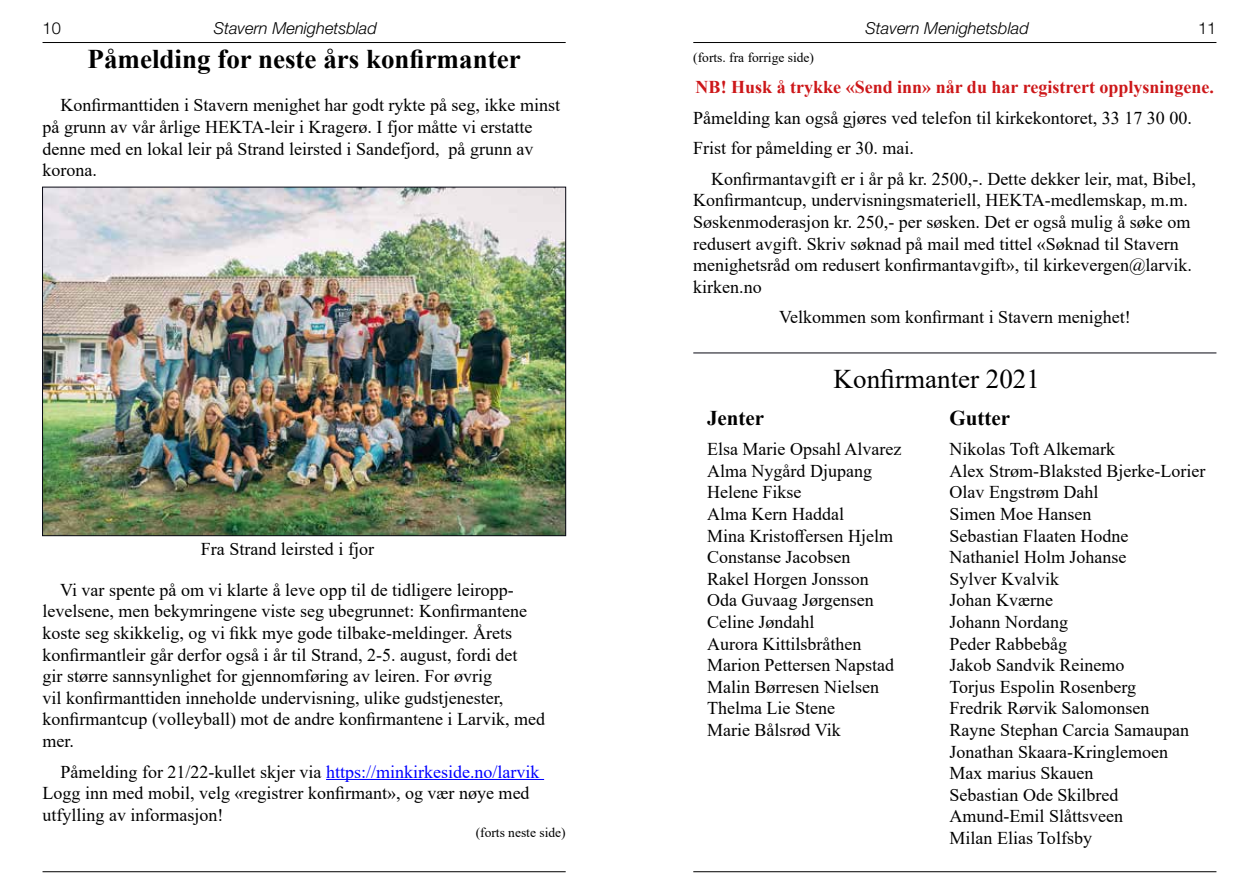
<style>
.page{position:relative;width:1259px;height:893px;background:#fff}
.page>*{position:absolute;margin:0;border:0;box-sizing:border-box;transform-origin:0 0}
.t1{font:700 27px "Times New Roman";color:#000}
.t2{font:27px "Times New Roman";color:#000}
.t3{font:700 21px "Times New Roman";color:#000}
.t4{font:18px/21.6px "Times New Roman";color:#000}
.t5{font:700 18px "Times New Roman";color:#cd1719}
.t6{font:italic 300 16.5px "Helvetica Neue LT Std";color:#000}
.t7{font:300 16.5px "Helvetica Neue LT Std";color:#000}
.t8{font:13.5px "Times New Roman";color:#000}
.s1{color:#00f}
</style>
<div class="page">
<hr style="left:43px;top:42px;width:523px;height:1px;background:#000">
<hr style="left:693px;top:42px;width:523px;height:1px;background:#000">
<hr style="left:43px;top:871px;width:523px;height:1px;background:#000">
<hr style="left:693px;top:871px;width:523px;height:1px;background:#000">
<hr style="left:326px;top:779px;width:218px;height:1px;background:#00f">
<img style="left:44px;top:189px;width:520px;height:345px">
<hr style="left:693px;top:353px;width:523px;height:1px;background:#080813">
<p class="t7" style="left:43px;top:18px;width:20px">10</p>
<p class="t6" style="left:214px;top:18px;width:165px">Stavern Menighetsblad</p>
<p class="t6" style="left:865px;top:18px;width:165px">Stavern Menighetsblad</p>
<p class="t7" style="left:1198px;top:18px;width:20px">11</p>
<h1 class="t1" style="left:88px;top:40px;width:434px">Påmelding for neste års konfirmanter</h1>
<p class="t4" style="left:43px;top:94px;width:519px;text-indent:18px">Konfirmanttiden i Stavern menighet har godt rykte på seg, ikke minst på grunn av vår årlige HEKTA-leir i Kragerø. I fjor måtte vi erstatte denne med en lokal leir på Strand leirsted i Sandefjord, på grunn av korona.</p>
<p class="t8" style="left:693px;top:48px;width:122px">(forts. fra forrige side)</p>
<p class="t5" style="left:695px;top:74px;width:520px">NB! Husk å trykke «Send inn» når du har registrert opplysningene.</p>
<p class="t4" style="left:693px;top:102px;width:500px;line-height:30.6px">Påmelding kan også gjøres ved telefon til kirkekontoret, 33 17 30 00.<br>Frist for påmelding er 30. mai.</p>
<p class="t4" style="left:693px;top:167px;width:504px;text-indent:18px">Konfirmantavgift er i år på kr. 2500,-. Dette dekker leir, mat, Bibel, Konfirmantcup, undervisningsmateriell, HEKTA-medlemskap, m.m.<br>Søskenmoderasjon kr. 250,- per søsken. Det er også mulig å søke om redusert avgift. Skriv søknad på mail med tittel «Søknad til Stavern menighetsråd om redusert konfirmantavgift», til kirkevergen@larvik. kirken.no</p>
<p class="t4" style="left:779px;top:306px;width:353px">Velkommen som konfirmant i Stavern menighet!</p>
<p class="t4" style="left:201px;top:537px;width:174px">Fra Strand leirsted i fjor</p>
<p class="t4" style="left:43px;top:578px;width:504px;text-indent:18px">Vi var spente på om vi klarte å leve opp til de tidligere leiropp&shy;levelsene, men bekymringene viste seg ubegrunnet: Konfirmantene koste seg skikkelig, og vi fikk mye gode tilbake-meldinger. Årets konfirmantleir går derfor også i år til Strand, 2-5. august, fordi det<br>gir større sannsynlighet for gjennomføring av leiren. For øvrig<br>vil konfirmanttiden inneholde undervisning, ulike gudstjenester, konfirmantcup (volleyball) mot de andre konfirmantene i Larvik, med mer.</p>
<p class="t4" style="left:43px;top:760px;width:498px;text-indent:18px">Påmelding for 21/22-kullet skjer via <span class="s1">https://minkirkeside.no/larvik<br></span>Logg inn med mobil, velg «registrer konfirmant», og vær nøye med utfylling av informasjon!</p>
<p class="t8" style="left:476px;top:823px;width:91px">(forts neste side)</p>
<h1 class="t2" style="left:833px;top:359px;width:208px">Konfirmanter 2021</h1>
<p class="t3" style="left:707px;top:402px;width:59px">Jenter</p>
<p class="t4" style="left:707px;top:438px;width:196px">Elsa Marie Opsahl Alvarez<br>Alma Nygård Djupang<br>Helene Fikse<br>Alma Kern Haddal<br>Mina Kristoffersen Hjelm<br>Constanse Jacobsen<br>Rakel Horgen Jonsson<br>Oda Guvaag Jørgensen<br>Celine Jøndahl<br>Aurora Kittilsbråthen<br>Marion Pettersen Napstad<br>Malin Børresen Nielsen<br>Thelma Lie Stene<br>Marie Bålsrød Vik</p>
<p class="t3" style="left:949px;top:402px;width:62px">Gutter</p>
<p class="t4" style="left:949px;top:438px;width:257px">Nikolas Toft Alkemark<br>Alex Strøm-Blaksted Bjerke-Lorier<br>Olav Engstrøm Dahl<br>Simen Moe Hansen<br>Sebastian Flaaten Hodne<br>Nathaniel Holm Johanse<br>Sylver Kvalvik<br>Johan Kværne<br>Johann Nordang<br>Peder Rabbebåg<br>Jakob Sandvik Reinemo<br>Torjus Espolin Rosenberg<br>Fredrik Rørvik Salomonsen<br>Rayne Stephan Carcia Samaupan<br>Jonathan Skaara-Kringlemoen<br>Max marius Skauen<br>Sebastian Ode Skilbred<br>Amund-Emil Slåttsveen<br>Milan Elias Tolfsby</p>
</div>
